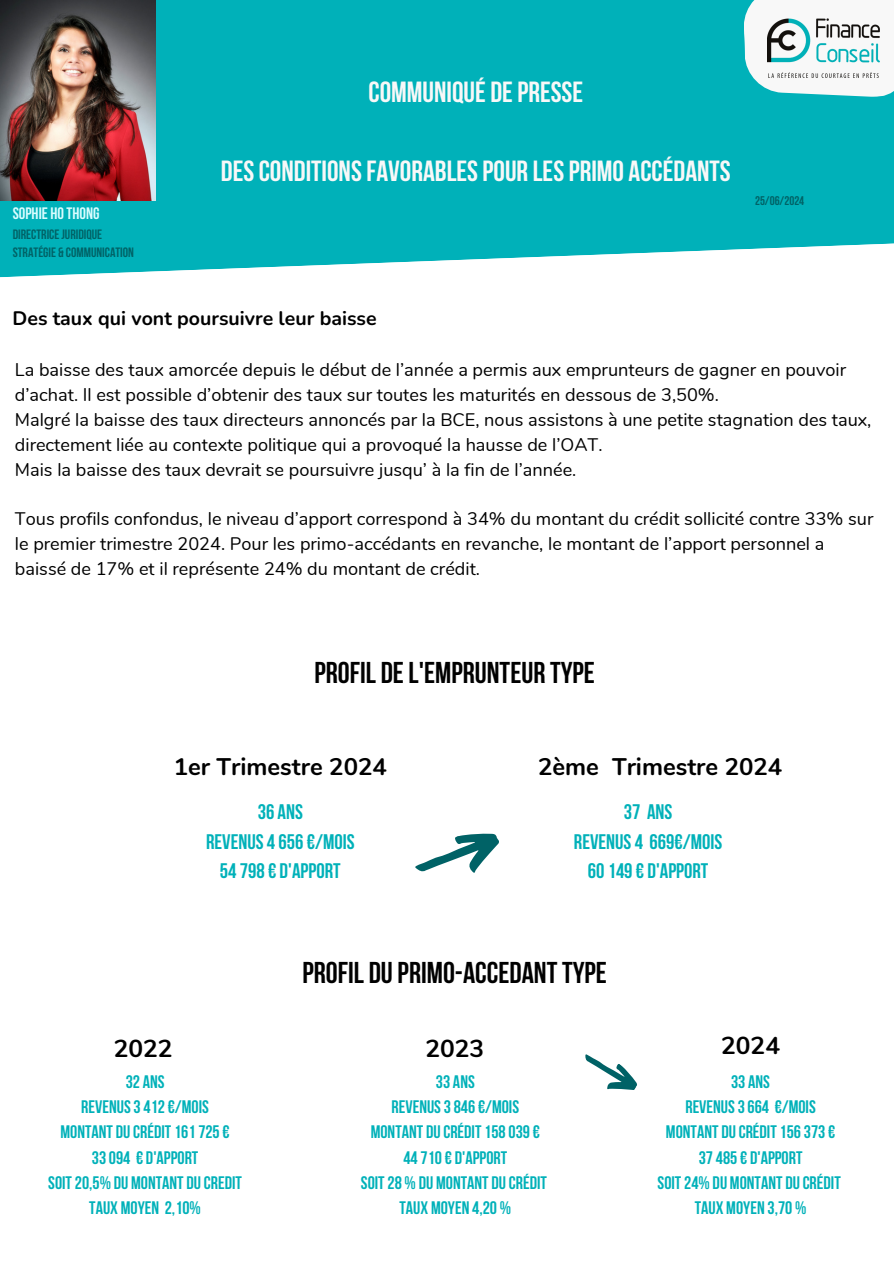
<style>
.page{position:relative;width:894px;height:1264px;background:#fff}
.page>*{position:absolute;margin:0;border:0;box-sizing:border-box;transform-origin:0 0}
.t1{font:700 30px "Bebas Neue";color:#000}
.t2{font:700 29.1px "Bebas Neue";color:#f8f8f8}
.t3{font:700 24.45px "Nunito";color:#000}
.t4{font:700 24px "Nunito";color:#000}
.t5{font:700 21px/29.2px "Bebas Neue";color:#00b1b9;text-align:center}
.t6{font:700 19.5px "Nunito";color:#000}
.t7{font:18.15px/24.9px "Nunito";color:#000}
.t8{font:700 18px/25.2px "Bebas Neue";color:#00b1b9;text-align:center}
.t9{font:700 16.5px "Bebas Neue";color:#d9fdff}
.t10{font:700 13.5px/18px "Bebas Neue";color:#006266}
.t11{font:700 12.45px "Bebas Neue";color:#006266}
</style>
<div class="page">
<svg style="left:0;top:0;width:893px;height:278px;background:#13b6be"></svg>
<svg style="left:743px;top:0;width:150px;height:98px"></svg>
<img style="left:767px;top:19px;width:111px;height:58px">
<img style="left:0;top:1px;width:155px;height:199px">
<svg style="left:415px;top:833px;width:84px;height:40px"></svg>
<svg style="left:585px;top:1054px;width:52px;height:36px"></svg>
<p class="t2" style="left:368px;top:80px;width:216px">COMMUNIQUÉ DEPRESSE</p>
<p class="t9" style="left:13px;top:206px;width:88px">SOPHIE HOTHONG</p>
<p class="t10" style="left:13px;top:227px;width:123px">DIRECTRICE JURIDIQUE<br>STRATÉGIE &amp; COMMUNICATION</p>
<p class="t2" style="left:221px;top:159px;width:511px">DESCONDITIONSFAVORABLESPOUR LESPRIMO ACCÉDANTS</p>
<p class="t6" style="left:13px;top:306px;width:365px">Des taux qui vont poursuivre leur baisse</p>
<p class="t11" style="left:754px;top:196px;width:51px">25/06/2024</p>
<h4 class="t7" style="left:15px;top:357px;width:857px">La baisse des taux amorcée depuis le début de l’année a permis aux emprunteurs de gagner en pouvoir d’achat. Il est possible d’obtenir des taux sur toutes les maturités en dessous de 3,50%.<br>Malgré la baisse des taux directeurs annoncés par la BCE, nous assistons à une petite stagnation des taux, directement liée au contexte politique qui a provoqué la hausse de l’OAT.<br>Mais la baisse des taux devrait se poursuivre jusqu’ à la fin de l’année.</h4>
<h2 class="t7" style="left:15px;top:507px;width:859px">Tous profils confondus, le niveau d’apport correspond à 34% du montant du crédit sollicité contre 33% sur le premier trimestre 2024. Pour les primo-accédants en revanche, le montant de l’apport personnel a baissé de 17% et il représente 24% du montant de crédit.</h2>
<h3 class="t1" style="left:314px;top:660px;width:282px">PROFIL DEL'EMPRUNTEUR TYPE</h3>
<h5 class="t4" style="left:174px;top:751px;width:215px">1er Trimestre 2024</h5>
<h1 class="t5" style="left:206px;top:799px;width:150px">36 ANS<br>REVENUS4656€/MOIS<br>54798€ D'APPORT</h1>
<h2 class="t4" style="left:538px;top:751px;width:246px">2ème Trimestre 2024</h2>
<h5 class="t5" style="left:573px;top:799px;width:150px">37 ANS<br>REVENUS4 669€/MOIS<br>60149€ D'APPORT</h5>
<h1 class="t3" style="left:114px;top:1032px;width:60px">2022</h1>
<h2 class="t8" style="left:48px;top:1070px;width:195px">32 ANS<br>REVENUS3412€/MOIS<br>MONTANT DUCRÉDIT161725€<br>33094 € D'APPORT<br>SOIT20,5%DU MONTANT DUCREDIT<br>TAUX MOYEN 2,10%</h2>
<h3 class="t1" style="left:302px;top:960px;width:306px">PROFIL DUPRIMO-ACCEDANTTYPE</h3>
<p class="t3" style="left:425px;top:1032px;width:60px">2023</p>
<h2 class="t8" style="left:361px;top:1070px;width:187px">33 ANS<br>REVENUS3846€/MOIS<br>MONTANT DUCRÉDIT158039€<br>44710€ D'APPORT<br>SOIT28%DU MONTANT DUCRÉDIT<br>TAUX MOYEN 4,20%</h2>
<h2 class="t3" style="left:721px;top:1029px;width:60px">2024</h2>
<h4 class="t8" style="left:657px;top:1070px;width:185px">33 ANS<br>REVENUS3664 €/MOIS<br>MONTANT DUCRÉDIT156373€<br>37485€ D'APPORT<br>SOIT24%DU MONTANT DUCRÉDIT<br>TAUX MOYEN 3,70%</h4>
</div>
